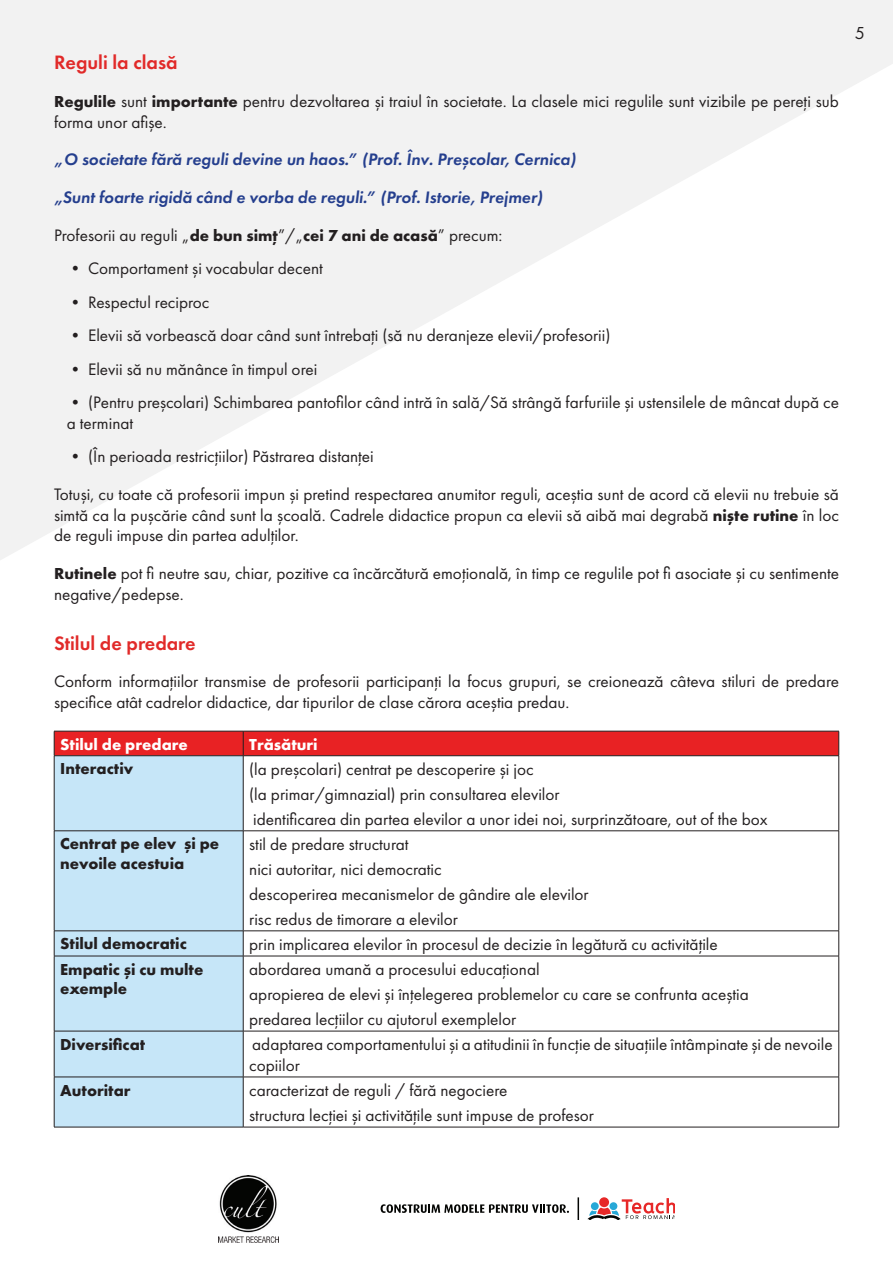
<style>
.page{position:relative;width:893px;height:1263px;background:#fff}
.page>*{position:absolute;margin:0;border:0;box-sizing:border-box;transform-origin:0 0}
.TITLU_mediu{font:600 20.1px "Futura PT";color:#e12a29}
.t1{font:18px "Futura PT";color:#231f20}
.text_simplu{font:17.25px/20.7px "Futura PT";color:#231f20}
.text_simplu_short{font:17.25px/20.7px "Futura PT";color:#231f20}
.verbatime{font:italic 600 17.25px "Futura PT";color:#253f8e}
.text_simplu-2{font:700 16.5px/19.8px "Futura PT";color:#231f20}
.text_simplu-3{font:700 16.5px "Futura PT";color:#fff}
.s1{font-weight:700;font-size:16.5px}
</style>
<div class="page">
<svg style="left:0;top:0;width:893px;height:560px;fill:#f2f2f2"></svg>
<img style="left:219px;top:1175px;width:60px;height:67px">
<svg style="left:587px;top:1198px;width:87px;height:22px"></svg>
<svg style="left:381px;top:1204px;width:188px;height:9px"></svg>
<svg style="left:578px;top:1197px;width:1px;height:23px"></svg>
<div style="left:55px;top:756px;width:188px;height:371px;background:#c6e6f8"></div>
<div style="left:54px;top:731px;width:785px;height:24px;background:#e82224"></div>
<hr style="left:54px;top:755px;width:189px;height:1px;background:#231f20">
<hr style="left:54px;top:756px;width:1px;height:75px;background:#231f20">
<hr style="left:243px;top:755px;width:596px;height:1px;background:#231f20">
<hr style="left:243px;top:756px;width:1px;height:75px;background:#231f20">
<hr style="left:838px;top:756px;width:1px;height:75px;background:#231f20">
<hr style="left:54px;top:830px;width:189px;height:1px;background:#231f20">
<hr style="left:54px;top:831px;width:1px;height:100px;background:#231f20">
<hr style="left:243px;top:830px;width:596px;height:1px;background:#231f20">
<hr style="left:243px;top:831px;width:1px;height:100px;background:#231f20">
<hr style="left:838px;top:831px;width:1px;height:100px;background:#231f20">
<hr style="left:54px;top:930px;width:189px;height:1px;background:#231f20">
<svg style="left:54px;top:931px;width:1px;height:25px"></svg>
<hr style="left:243px;top:930px;width:596px;height:1px;background:#231f20">
<svg style="left:243px;top:931px;width:1px;height:25px"></svg>
<svg style="left:838px;top:931px;width:1px;height:25px"></svg>
<hr style="left:54px;top:956px;width:189px;height:1px;background:#231f20">
<hr style="left:54px;top:956px;width:1px;height:75px;background:#231f20">
<hr style="left:243px;top:956px;width:596px;height:1px;background:#231f20">
<hr style="left:243px;top:956px;width:1px;height:75px;background:#231f20">
<hr style="left:838px;top:956px;width:1px;height:75px;background:#231f20">
<hr style="left:54px;top:1031px;width:189px;height:1px;background:#231f20">
<hr style="left:54px;top:1031px;width:1px;height:46px;background:#231f20">
<hr style="left:243px;top:1031px;width:596px;height:1px;background:#231f20">
<hr style="left:243px;top:1031px;width:1px;height:46px;background:#231f20">
<hr style="left:838px;top:1031px;width:1px;height:46px;background:#231f20">
<hr style="left:54px;top:1077px;width:189px;height:1px;background:#231f20">
<hr style="left:54px;top:1077px;width:1px;height:50px;background:#231f20">
<hr style="left:243px;top:1077px;width:596px;height:1px;background:#231f20">
<hr style="left:243px;top:1077px;width:1px;height:50px;background:#231f20">
<hr style="left:838px;top:1077px;width:1px;height:50px;background:#231f20">
<hr style="left:54px;top:1127px;width:189px;height:1px;background:#231f20">
<hr style="left:243px;top:1127px;width:596px;height:1px;background:#231f20">
<p class="TITLU_mediu" style="left:54px;top:50px;width:125px">Reguli la clasă</p>
<p class="text_simplu" style="left:54px;top:91px;width:786px"><span class="s1">Regulile</span> sunt <span class="s1">importante</span> pentru dezvoltarea și traiul în societate. La clasele mici regulile sunt vizibile pe pereți sub forma unor afișe.</p>
<p class="verbatime" style="left:54px;top:149px;width:523px">„O societate fără reguli devine un haos.” (Prof. Înv. Preșcolar, Cernica)</p>
<p class="verbatime" style="left:54px;top:186px;width:490px">„Sunt foarte rigidă când e vorba de reguli.” (Prof. Istorie, Prejmer)</p>
<p class="text_simplu" style="left:54px;top:225px;width:450px">Profesorii au reguli „<span class="s1">de bun simț</span>”/„<span class="s1">cei 7 ani de acasă</span>” precum:</p>
<p class="text_simplu" style="left:67px;top:258px;width:258px">• Comportament și vocabular decent</p>
<p class="text_simplu" style="left:67px;top:292px;width:144px">• Respectul reciproc</p>
<p class="text_simplu" style="left:67px;top:325px;width:545px">• Elevii să vorbească doar când sunt întrebați (să nu deranjeze elevii/profesorii)</p>
<p class="text_simplu" style="left:67px;top:359px;width:252px">• Elevii să nu mănânce în timpul orei</p>
<p class="text_simplu" style="left:67px;top:392px;width:774px">• (Pentru preșcolari) Schimbarea pantofilor când intră în sală/Să strângă farfuriile și ustensilele de mâncat după ce a terminat</p>
<p class="text_simplu" style="left:67px;top:446px;width:309px">• (În perioada restricțiilor) Păstrarea distanței</p>
<p class="text_simplu" style="left:54px;top:484px;width:786px;text-align:justify">Totuși, cu toate că profesorii impun și pretind respectarea anumitor reguli, aceștia sunt de acord că elevii nu trebuie să simtă ca la pușcărie când sunt la școală. Cadrele didactice propun ca elevii să aibă mai degrabă <span class="s1">niște rutine</span> în loc de reguli impuse din partea adulților.</p>
<p class="text_simplu" style="left:54px;top:563px;width:787px"><span class="s1">Rutinele</span> pot fi neutre sau, chiar, pozitive ca încărcătură emoțională, în timp ce regulile pot fi asociate și cu sentimente negative/pedepse.</p>
<p class="TITLU_mediu" style="left:54px;top:630px;width:143px">Stilul de predare</p>
<p class="text_simplu" style="left:54px;top:671px;width:786px">Conform informațiilor transmise de profesorii participanți la focus grupuri, se creionează câteva stiluri de predare specifice atât cadrelor didactice, dar tipurilor de clase cărora aceștia predau.</p>
<p class="text_simplu-3" style="left:60px;top:733px;width:129px">Stilul de predare</p>
<p class="text_simplu-3" style="left:249px;top:733px;width:70px">Trăsături</p>
<p class="text_simplu-2" style="left:60px;top:758px;width:75px">Interactiv</p>
<p class="text_simplu_short" style="left:249px;top:759px;width:286px">(la preșcolari) centrat pe descoperire și joc</p>
<p class="text_simplu_short" style="left:249px;top:784px;width:312px">(la primar/gimnazial) prin consultarea elevilor</p>
<p class="text_simplu_short" style="left:253px;top:809px;width:516px">identificarea din partea elevilor a unor idei noi, surprinzătoare, out of the box</p>
<p class="text_simplu-2" style="left:60px;top:833px;width:161px">Centrat pe elev și pe nevoile acestuia</p>
<p class="text_simplu_short" style="left:249px;top:834px;width:161px">stil de predare structurat</p>
<p class="text_simplu_short" style="left:249px;top:859px;width:194px">nici autoritar, nici democratic</p>
<p class="text_simplu_short" style="left:249px;top:884px;width:341px">descoperirea mecanismelor de gândire ale elevilor</p>
<p class="text_simplu_short" style="left:249px;top:909px;width:210px">risc redus de timorare a elevilor</p>
<p class="text_simplu-2" style="left:60px;top:933px;width:128px">Stilul democratic</p>
<p class="text_simplu_short" style="left:249px;top:934px;width:470px">prin implicarea elevilor în procesul de decizie în legătură cu activitățile</p>
<p class="text_simplu-2" style="left:60px;top:959px;width:145px">Empatic și cu multe exemple</p>
<p class="text_simplu_short" style="left:249px;top:959px;width:292px">abordarea umană a procesului educațional</p>
<p class="text_simplu_short" style="left:249px;top:984px;width:501px">apropierea de elevi și înțelegerea problemelor cu care se confrunta aceștia</p>
<p class="text_simplu_short" style="left:249px;top:1009px;width:269px">predarea lecțiilor cu ajutorul exemplelor</p>
<p class="text_simplu-2" style="left:60px;top:1034px;width:87px">Diversificat</p>
<p class="text_simplu_short" style="left:249px;top:1034px;width:585px">adaptarea comportamentului și a atitudinii în funcție de situațiile întâmpinate și de nevoile copiilor</p>
<p class="text_simplu-2" style="left:60px;top:1080px;width:72px">Autoritar</p>
<p class="text_simplu_short" style="left:249px;top:1080px;width:260px">caracterizat de reguli / fără negociere</p>
<p class="text_simplu_short" style="left:249px;top:1105px;width:346px">structura lecției și activitățile sunt impuse de profesor</p>
<p class="t1" style="left:855px;top:23px;width:12px">5</p>
</div>
